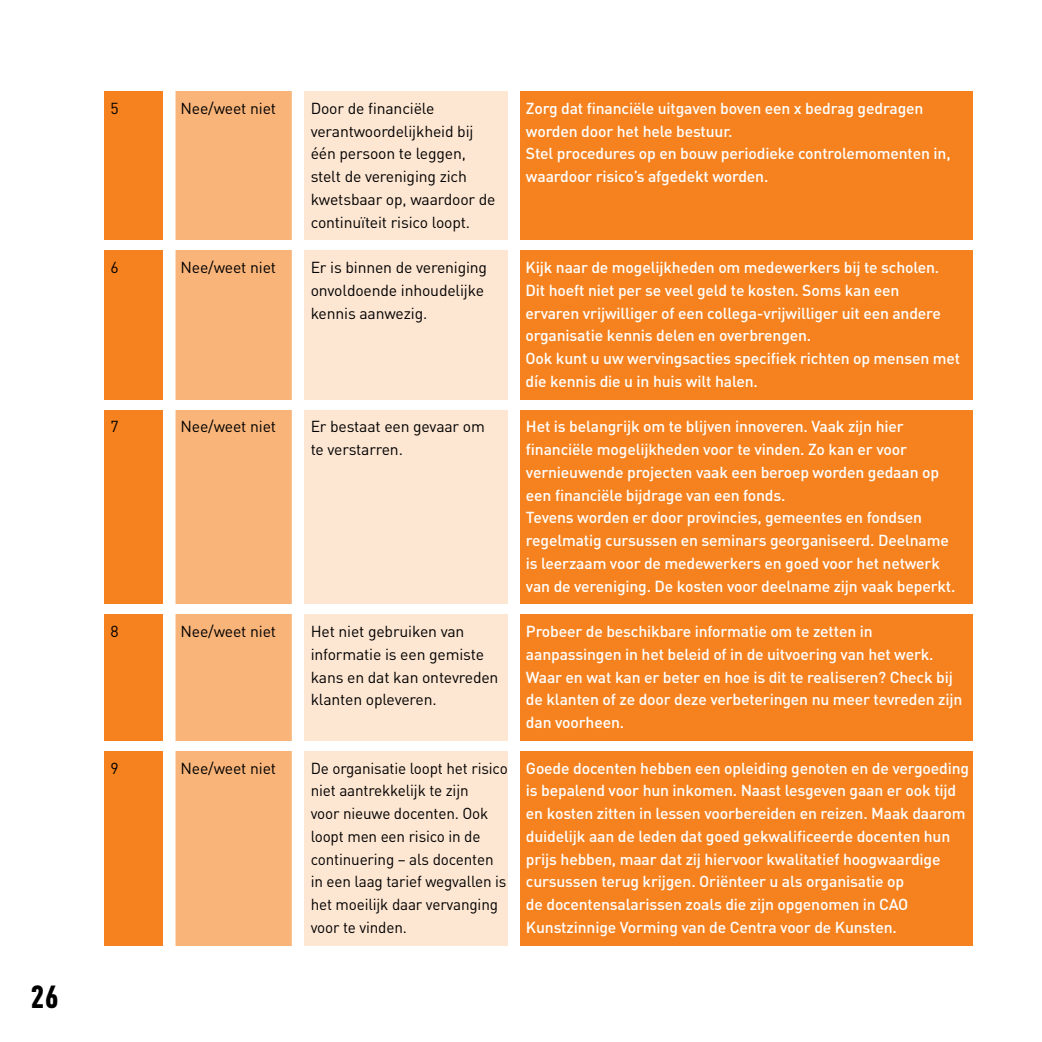
<style>
.page{position:relative;width:1042px;height:1042px;background:#fff}
.page>*{position:absolute;margin:0;border:0;box-sizing:border-box;transform-origin:0 0}
.t1{font:900 31.5px "DIN Cond";color:#000}
.t2{font:500 15.75px/22.8px "DIN";letter-spacing:-.01em;color:#fff}
.t3{font:15.75px/22.8px "DIN";letter-spacing:-.01em;color:#000}
</style>
<div class="page">
<div style="left:104px;top:91px;width:59px;height:859px;background:#f5821f"></div>
<div style="left:304px;top:91px;width:203px;height:859px;background:#fde6d2"></div>
<div style="left:175px;top:91px;width:117px;height:855px;background:#f9b479"></div>
<div style="left:520px;top:91px;width:452px;height:859px;background:#f5821f"></div>
<div style="left:50px;top:240px;width:940px;height:10px;background:#fff"></div>
<div style="left:50px;top:400px;width:940px;height:10px;background:#fff"></div>
<div style="left:50px;top:604px;width:940px;height:10px;background:#fff"></div>
<div style="left:50px;top:946px;width:940px;height:10px;background:#fff"></div>
<div style="left:50px;top:741px;width:940px;height:10px;background:#fff"></div>
<h1 class="t1" style="left:31px;top:977px;width:27px">26</h1>
<p class="t3" style="left:111px;top:96px;width:10px">5</p>
<p class="t3" style="left:181px;top:96px;width:97px">Nee/weet niet</p>
<p class="t3" style="left:311px;top:96px;width:186px">Door de financiële verantwoordelijkheid bij één persoon te leggen, stelt de vereniging zich kwetsbaar op, waardoor de continuïteit risico loopt.</p>
<p class="t2" style="left:526px;top:96px;width:426px">Zorg dat financiële uitgaven boven een x bedrag gedragen worden door het hele bestuur.<br>Stel procedures op en bouw periodieke controlemomenten in, waardoor risico’s afgedekt worden.</p>
<p class="t3" style="left:111px;top:256px;width:10px">6</p>
<p class="t3" style="left:181px;top:256px;width:97px">Nee/weet niet</p>
<p class="t3" style="left:311px;top:256px;width:178px">Er is binnen de vereniging onvoldoende inhoudelijke kennis aanwezig.</p>
<p class="t2" style="left:525px;top:255px;width:436px">Kijk naar de mogelijkheden om medewerkers bij te scholen.<br>Dit hoeft niet per se veel geld te kosten. Soms kan een<br>ervaren vrijwilliger of een collega-vrijwilliger uit een andere organisatie kennis delen en overbrengen.<br>Ook kunt u uw wervingsacties specifiek richten op mensen met díe kennis die u in huis wilt halen.</p>
<p class="t3" style="left:111px;top:415px;width:10px">7</p>
<p class="t3" style="left:181px;top:415px;width:97px">Nee/weet niet</p>
<p class="t3" style="left:311px;top:415px;width:176px">Er bestaat een gevaar om te verstarren.</p>
<p class="t2" style="left:526px;top:415px;width:431px">Het is belangrijk om te blijven innoveren. Vaak zijn hier financiële mogelijkheden voor te vinden. Zo kan er voor vernieuwende projecten vaak een beroep worden gedaan op een financiële bijdrage van een fonds.<br>Tevens worden er door provincies, gemeentes en fondsen regelmatig cursussen en seminars georganiseerd. Deelname is leerzaam voor de medewerkers en goed voor het netwerk van de vereniging. De kosten voor deelname zijn vaak beperkt.</p>
<p class="t3" style="left:111px;top:620px;width:10px">8</p>
<p class="t3" style="left:181px;top:620px;width:97px">Nee/weet niet</p>
<p class="t3" style="left:311px;top:620px;width:189px">Het niet gebruiken van informatie is een gemiste kans en dat kan ontevreden klanten opleveren.</p>
<p class="t2" style="left:526px;top:619px;width:438px">Probeer de beschikbare informatie om te zetten in aanpassingen in het beleid of in de uitvoering van het werk.<br>Waar en wat kan er beter en hoe is dit te realiseren? Check bij de klanten of ze door deze verbeteringen nu meer tevreden zijn dan voorheen.</p>
<p class="t3" style="left:111px;top:756px;width:10px">9</p>
<p class="t3" style="left:181px;top:756px;width:97px">Nee/weet niet</p>
<p class="t3" style="left:311px;top:756px;width:199px">De organisatie loopt het risico niet aantrekkelijk te zijn<br>voor nieuwe docenten. Ook loopt men een risico in de continuering – als docenten in een laag tarief wegvallen is het moeilijk daar vervanging voor te vinden.</p>
<p class="t2" style="left:526px;top:756px;width:445px">Goede docenten hebben een opleiding genoten en de vergoeding is bepalend voor hun inkomen. Naast lesgeven gaan er ook tijd en kos-ten zitten in lessen voorbereiden en reizen. Maak daarom duidelijk aan de leden dat goed gekwalificeerde docenten hun prijs hebben, maar dat zij hiervoor kwalitatief hoogwaardige cursussen terug krijgen. Oriënteer u als organisatie op<br>de docentensalarissen zoals die zijn opgenomen in CAO Kunstzinnige Vorming van de Centra voor de Kunsten.</p>
</div>
